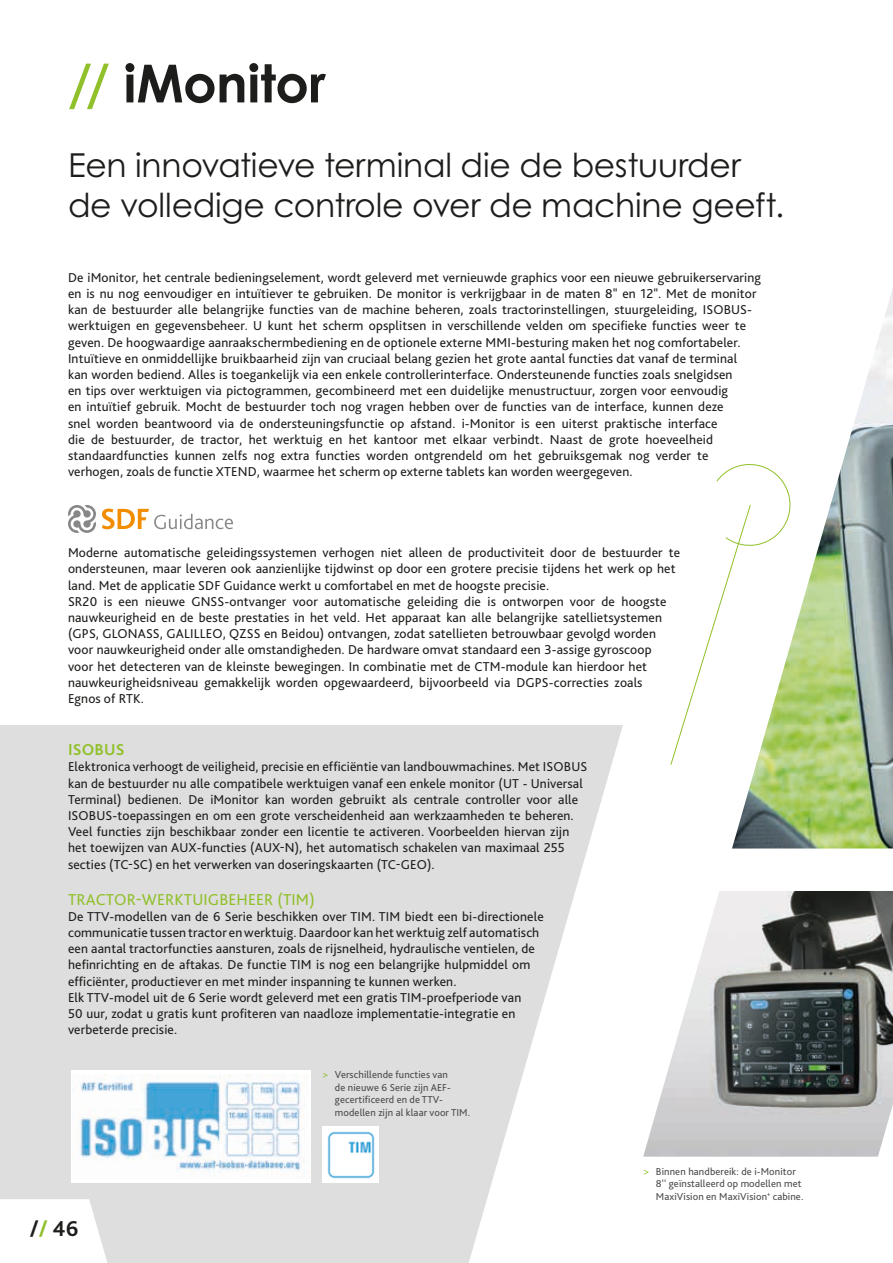
<style>
.page{position:relative;width:893px;height:1263px;background:#fff}
.page>*{position:absolute;margin:0;border:0;box-sizing:border-box;transform-origin:0 0}
.t1{font:700 52.5px "Century Gothic Pro";color:#1d1d1b}
.t2{font:33px/39.6px "Century Gothic Pro";letter-spacing:-.01em;color:#1d1d1b}
.t3{font:700 22.5px "Bliss Pro";color:#1d1d1b}
.t4{font:16.5px "Bliss Pro";letter-spacing:.01em;color:#90c02a}
.t5{font:700 16.5px "Bliss Pro";letter-spacing:.01em;color:#90c02a}
.t6{font:13.5px/16.2px "Bliss Pro";letter-spacing:.01em;color:#1d1d1b}
.t7{font:10.5px/12.6px "Bliss Pro";letter-spacing:.01em;color:#4b4b4a}
.s1{color:#90c02a}
</style>
<div class="page">
<svg style="left:0;top:725px;width:623px;height:538px;background:#e3e2e2"></svg>
<img style="left:643px;top:891px;width:250px;height:266px">
<svg style="left:670px;top:468px;width:62px;height:297px"></svg>
<div style="left:71px;top:1070px;width:240px;height:113px;background:#fff"></div>
<img style="left:72px;top:1075px;width:234px;height:103px">
<img style="left:322px;top:1126px;width:57px;height:57px">
<svg style="left:68px;top:505px;width:28px;height:28px"></svg>
<svg style="left:102px;top:509px;width:131px;height:20px"></svg>
<img style="left:732px;top:289px;width:161px;height:559px">
<svg style="left:0;top:1199px;width:114px;height:64px"></svg>
<h1 class="t1" style="left:68px;top:51px;width:259px"><span class="s1">//</span> iMonitor</h1>
<h2 class="t2" style="left:68px;top:145px;width:718px">Een innovatieve terminal die de bestuurder de volledige controle over de machine geeft.</h2>
<p class="t6" style="left:68px;top:269px;width:695px">De iMonitor, het centrale bedieningselement, wordt geleverd met vernieuwde graphics voor een nieuwe gebruikerservaring en is nu nog eenvoudiger en intuïtiever te gebruiken. De monitor is verkrijgbaar in de maten 8" en 12". Met de monitor kan de bestuurder alle belangrijke functies van de machine beheren, zoals tractorinstellingen, stuurgeleiding, ISOBUS&shy;werktuigen en gegevensbeheer. U kunt het scherm opsplitsen in verschillende velden om specifieke functies weer te geven. De hoogwaardige aanraakschermbediening en de optionele externe MMI-besturing maken het nog comfortabeler.<br>Intuïtieve en onmiddellijke bruikbaarheid zijn van cruciaal belang gezien het grote aantal functies dat vanaf de terminal<br>kan worden bediend. Alles is toegankelijk via een enkele controllerinterface. Ondersteunende functies zoals snelgidsen<br>en tips over werktuigen via pictogrammen, gecombineerd met een duidelijke menustructuur, zorgen voor eenvoudig<br>en intuïtief gebruik. Mocht de bestuurder toch nog vragen hebben over de functies van de interface, kunnen deze<br>snel worden beantwoord via de ondersteuningsfunctie op afstand. i-Monitor is een uiterst praktische interface<br>die de bestuurder, de tractor, het werktuig en het kantoor met elkaar verbindt. Naast de grote hoeveelheid standaardfuncties kunnen zelfs nog extra functies worden ontgrendeld om het gebruiksgemak nog verder te verhogen, zoals de functie XTEND, waarmee het scherm op externe tablets kan worden weergegeven.</p>
<p class="t6" style="left:68px;top:544px;width:614px">Moderne automatische geleidingssystemen verhogen niet alleen de productiviteit door de bestuurder te ondersteunen, maar leveren ook aanzienlijke tijdwinst op door een grotere precisie tijdens het werk op het land. Met de applicatie SDF Guidance werkt u comfortabel en met de hoogste precisie.<br>SR20 is een nieuwe GNSS-ontvanger voor automatische geleiding die is ontworpen voor de hoogste nauwkeurigheid en de beste prestaties in het veld. Het apparaat kan alle belangrijke satellietsystemen (GPS, GLONASS, GALILLEO, QZSS en Beidou) ontvangen, zodat satellieten betrouwbaar gevolgd worden voor nauwkeurigheid onder alle omstandigheden. De hardware omvat standaard een 3-assige gyroscoop voor het detecteren van de kleinste bewegingen. In combinatie met de CTM-module kan hierdoor het nauwkeurigheidsniveau gemakkelijk worden opgewaardeerd, bijvoorbeeld via DGPS-correcties zoals<br>Egnos of RTK.</p>
<p class="t5" style="left:68px;top:739px;width:58px">ISOBUS</p>
<p class="t6" style="left:68px;top:759px;width:521px">Elektronica verhoogt de veiligheid, precisie en efficiëntie van landbouwmachines. Met ISOBUS kan de bestuurder nu alle compatibele werktuigen vanaf een enkele monitor (UT - Universal Terminal) bedienen. De iMonitor kan worden gebruikt als centrale controller voor alle ISOBUS-toepassingen en om een grote verscheidenheid aan werkzaamheden te beheren.<br>Veel functies zijn beschikbaar zonder een licentie te activeren. Voorbeelden hiervan zijn het toewijzen van AUX-functies (AUX-N), het automatisch schakelen van maximaal 255 secties (TC-SC) en het verwerken van doseringskaarten (TC-GEO).</p>
<p class="t4" style="left:68px;top:889px;width:248px">TRACTOR-WERKTUIGBEHEER (TIM)</p>
<p class="t6" style="left:68px;top:908px;width:477px">De TTV-modellen van de 6 Serie beschikken over TIM. TIM biedt een bi-directionele communicatie tussen tractor en werktuig. Daardoor kan het werktuig zelf automatisch een aantal tractorfuncties aansturen, zoals de rijsnelheid, hydraulische ventielen, de hefinrichting en de aftakas. De functie TIM is nog een belangrijke hulpmiddel om efficiënter, productiever en met minder inspanning te kunnen werken.<br>Elk TTV-model uit de 6 Serie wordt geleverd met een gratis TIM-proefperiode van<br>50 uur, zodat u gratis kunt profiteren van naadloze implementatie-integratie en verbeterde precisie.</p>
<h3 class="t3" style="left:30px;top:1215px;width:50px">/<span class="s1">/</span> 46</h3>
<p class="t7" style="left:335px;top:1068px;width:137px;text-indent:-13px"><span class="s1">&gt;</span> Verschillende functies van<br>de nieuwe 6 Serie zijn AEF&shy;gecertificeerd en de TTV&shy;modellen zijn al klaar voor TIM.</p>
<p class="t7" style="left:656px;top:1165px;width:149px;text-indent:-13px"><span class="s1">&gt;</span> Binnen handbereik: de i-Monitor<br>8'' geïnstalleerd op modellen met<br>MaxiVision en MaxiVision<sup>+</sup> cabine.</p>
</div>
